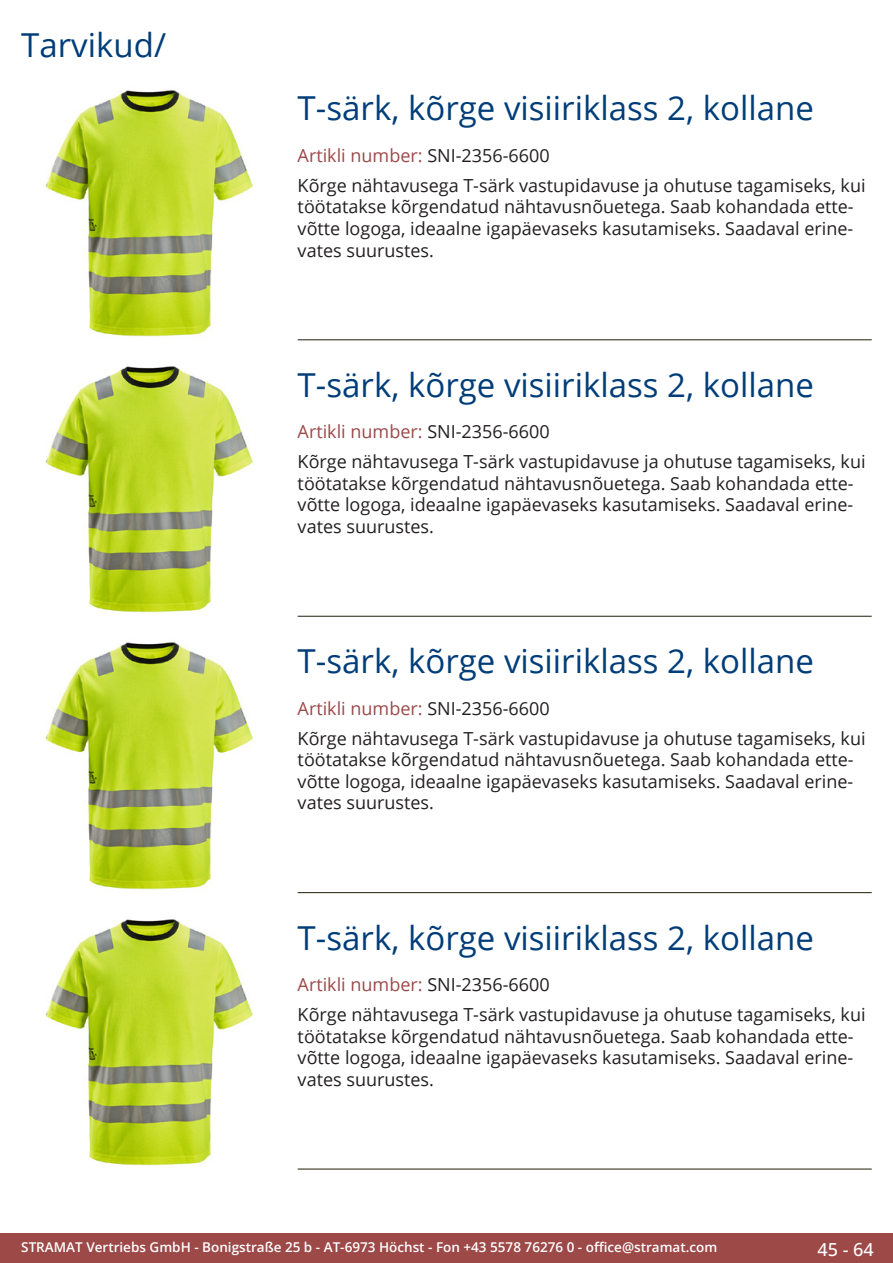
<style>
.page{position:relative;width:893px;height:1263px;background:#fff}
.page>*{position:absolute;margin:0;border:0;box-sizing:border-box;transform-origin:0 0}
.Produkttitel{font:33px "Open Sans";color:#003d78}
.RastTitel{font:33px "Open Sans";color:#003d78}
.Beschreibung_Text{font:18px/21.6px "Open Sans";color:#231f20}
.TechDaten_Überschrif{font:18px "Open Sans";color:#9c4948}
.t1{font:500 18px "Open Sans";color:#fff}
.t2{font:600 13.5px "Open Sans";color:#fff}
.s1{color:#231f20}
</style>
<div class="page">
<div style="left:0;top:1233px;width:893px;height:30px;background:#9c4948"></div>
<hr style="left:298px;top:340px;width:574px;height:1px;background:#201d08">
<hr style="left:298px;top:616px;width:574px;height:1px;background:#201d08">
<hr style="left:298px;top:892px;width:574px;height:1px;background:#201d08">
<hr style="left:298px;top:1169px;width:574px;height:1px;background:#201d08">
<img style="left:45px;top:90px;width:208px;height:247px">
<img style="left:45px;top:366px;width:208px;height:247px">
<img style="left:45px;top:642px;width:208px;height:248px">
<img style="left:45px;top:919px;width:208px;height:247px">
<p class="RastTitel" style="left:21px;top:22px;width:146px">Tarvikud/</p>
<p class="Produkttitel" style="left:298px;top:86px;width:518px">T-särk, kõrge visiiriklass 2, kollane</p>
<p class="TechDaten_Überschrif" style="left:298px;top:143px;width:254px">Artikli number: <span class="s1">SNI-2356-6600</span></p>
<p class="Beschreibung_Text" style="left:298px;top:174px;width:569px">Kõrge nähtavusega T-särk vastupidavuse ja ohutuse tagamiseks, kui töötatakse kõrgendatud nähtavusnõuetega. Saab kohandada ette&shy;võtte logoga, ideaalne igapäevaseks kasutamiseks. Saadaval erine&shy;vates suurustes.</p>
<p class="Produkttitel" style="left:298px;top:362px;width:518px">T-särk, kõrge visiiriklass 2, kollane</p>
<p class="TechDaten_Überschrif" style="left:298px;top:420px;width:254px">Artikli number: <span class="s1">SNI-2356-6600</span></p>
<p class="Beschreibung_Text" style="left:298px;top:450px;width:569px">Kõrge nähtavusega T-särk vastupidavuse ja ohutuse tagamiseks, kui töötatakse kõrgendatud nähtavusnõuetega. Saab kohandada ette&shy;võtte logoga, ideaalne igapäevaseks kasutamiseks. Saadaval erine&shy;vates suurustes.</p>
<p class="Produkttitel" style="left:298px;top:638px;width:518px">T-särk, kõrge visiiriklass 2, kollane</p>
<p class="TechDaten_Überschrif" style="left:298px;top:696px;width:254px">Artikli number: <span class="s1">SNI-2356-6600</span></p>
<p class="Beschreibung_Text" style="left:298px;top:727px;width:569px">Kõrge nähtavusega T-särk vastupidavuse ja ohutuse tagamiseks, kui töötatakse kõrgendatud nähtavusnõuetega. Saab kohandada ette&shy;võtte logoga, ideaalne igapäevaseks kasutamiseks. Saadaval erine&shy;vates suurustes.</p>
<p class="Produkttitel" style="left:298px;top:915px;width:518px">T-särk, kõrge visiiriklass 2, kollane</p>
<p class="TechDaten_Überschrif" style="left:298px;top:972px;width:254px">Artikli number: <span class="s1">SNI-2356-6600</span></p>
<p class="Beschreibung_Text" style="left:298px;top:1003px;width:569px">Kõrge nähtavusega T-särk vastupidavuse ja ohutuse tagamiseks, kui töötatakse kõrgendatud nähtavusnõuetega. Saab kohandada ette&shy;võtte logoga, ideaalne igapäevaseks kasutamiseks. Saadaval erine&shy;vates suurustes.</p>
<p class="t2" style="left:21px;top:1238px;width:698px">STRAMAT Vertriebs GmbH - Bonigstraße 25 b - AT-6973 Höchst - Fon +43 5578 76276 0 - office@stramat.com</p>
<p class="t1" style="left:817px;top:1237px;width:58px">45 - 64</p>
</div>
